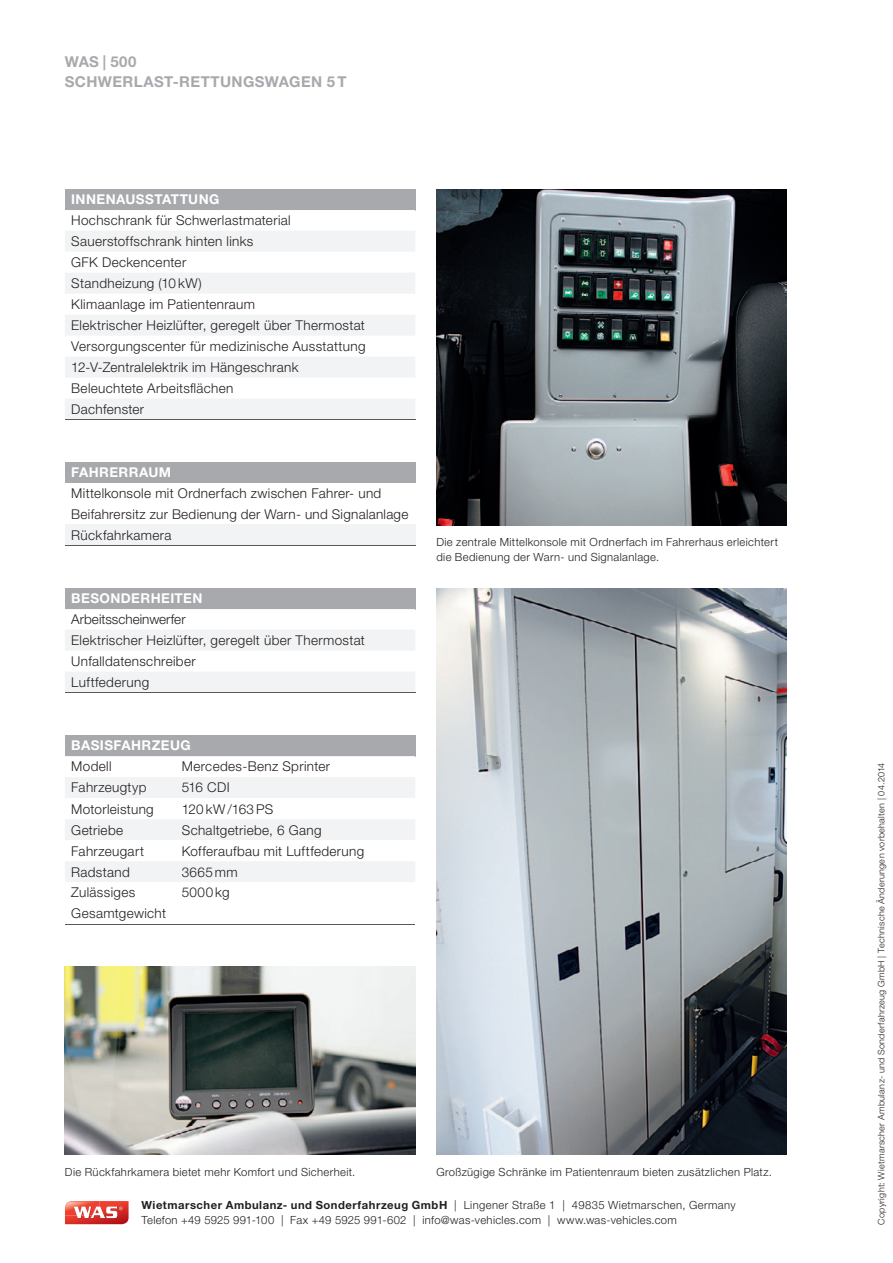
<style>
.page{position:relative;width:893px;height:1263px;background:#fff}
.page>*{position:absolute;margin:0;border:0;box-sizing:border-box;transform-origin:0 0}
.t1{font:700 15px/19.5px "Helvetica Neue LT Pro";letter-spacing:.025em;color:#a8a9ad}
.t2{font:300 13.5px/21px "Helvetica Neue LT Pro";letter-spacing:.025em;color:#231f20}
.t3{font:700 13.5px "Helvetica Neue LT Pro";letter-spacing:.03em;color:#fff}
.t4{font:300 11.25px/15px "Helvetica Neue LT Pro";letter-spacing:.03em;color:#231f20}
.t5{font:300 9px "Helvetica Neue LT Pro";letter-spacing:.035em;color:#231f20}
.s1{font-weight:700}
</style>
<div class="page">
<img style="left:436px;top:189px;width:351px;height:336px">
<img style="left:436px;top:588px;width:351px;height:567px">
<img style="left:65px;top:966px;width:350px;height:189px">
<svg style="left:65px;top:1201px;width:64px;height:23px"></svg>
<div style="left:65px;top:462px;width:350px;height:21px;background:#a8a9ad"></div>
<div style="left:65px;top:525px;width:350px;height:21px;background:#f2f3f4"></div>
<hr style="left:65px;top:545px;width:350px;height:1px;background:#57585a">
<div style="left:65px;top:588px;width:350px;height:21px;background:#a8a9ad"></div>
<svg style="left:65px;top:630px;width:350px;height:62px"></svg>
<hr style="left:65px;top:692px;width:350px;height:1px;background:#57585a">
<div style="left:65px;top:735px;width:350px;height:21px;background:#a8a9ad"></div>
<svg style="left:65px;top:756px;width:350px;height:126px"></svg>
<hr style="left:65px;top:924px;width:110px;height:1px;background:#57585a">
<hr style="left:175px;top:924px;width:240px;height:1px;background:#57585a">
<div style="left:65px;top:189px;width:350px;height:21px;background:#a8a9ad"></div>
<svg style="left:65px;top:231px;width:350px;height:188px;fill:#f2f3f4"></svg>
<hr style="left:65px;top:419px;width:350px;height:1px;background:#57585a">
<p class="t1" style="left:65px;top:52px;width:283px">WAS | 500<br>SCHWERLAST-RETTUNGSWAGEN 5 T</p>
<p class="t3" style="left:71px;top:191px;width:150px">INNENAUSSTATTUNG</p>
<p class="t2" style="left:71px;top:210px;width:296px">Hochschrank für Schwerlastmaterial<br>Sauerstoffschrank hinten links<br>GFK Deckencenter<br>Standheizung (10 kW)<br>Klimaanlage im Patientenraum<br>Elektrischer Heizlüfter, geregelt über Thermostat<br>Versorgungscenter für medizinische Ausstattung<br>12-V-Zentralelektrik im Hängeschrank<br>Beleuchtete Arbeitsflächen<br>Dachfenster</p>
<p class="t3" style="left:71px;top:464px;width:101px">FAHRERRAUM</p>
<p class="t2" style="left:71px;top:483px;width:339px">Mittelkonsole mit Ordnerfach zwischen Fahrer- und<br>Beifahrersitz zur Bedienung der Warn- und Signalanlage<br>Rückfahrkamera</p>
<p class="t3" style="left:71px;top:590px;width:133px">BESONDERHEITEN</p>
<p class="t2" style="left:71px;top:609px;width:295px">Arbeitsscheinwerfer<br>Elektrischer Heizlüfter, geregelt über Thermostat<br>Unfalldatenschreiber<br>Luftfederung</p>
<p class="t3" style="left:71px;top:737px;width:121px">BASISFAHRZEUG</p>
<p class="t2" style="left:71px;top:756px;width:42px">Modell</p>
<p class="t2" style="left:182px;top:756px;width:150px">Mercedes-Benz Sprinter</p>
<p class="t2" style="left:71px;top:777px;width:77px">Fahrzeugtyp</p>
<p class="t2" style="left:182px;top:777px;width:49px">516 CDI</p>
<p class="t2" style="left:71px;top:798px;width:84px">Motorleistung</p>
<p class="t2" style="left:182px;top:798px;width:93px">120 kW /163 PS</p>
<p class="t2" style="left:71px;top:819px;width:53px">Getriebe</p>
<p class="t2" style="left:182px;top:819px;width:141px">Schaltgetriebe, 6 Gang</p>
<p class="t2" style="left:71px;top:840px;width:74px">Fahrzeugart</p>
<p class="t2" style="left:182px;top:840px;width:184px">Kofferaufbau mit Luftfederung</p>
<p class="t2" style="left:71px;top:861px;width:60px">Radstand</p>
<p class="t2" style="left:182px;top:861px;width:57px">3665 mm</p>
<p class="t2" style="left:71px;top:882px;width:96px">Zulässiges<br>Gesamtgewicht</p>
<p class="t2" style="left:182px;top:882px;width:49px">5000 kg</p>
<p class="t4" style="left:436px;top:534px;width:343px">Die zentrale Mittelkonsole mit Ordnerfach im Fahrerhaus erleichtert die Bedienung der Warn- und Signalanlage.</p>
<p class="t4" style="left:65px;top:1164px;width:292px">Die Rückfahrkamera bietet mehr Komfort und Sicherheit.</p>
<p class="t4" style="left:436px;top:1164px;width:337px">Großzügige Schränke im Patientenraum bieten zusätzlichen Platz.</p>
<p class="t4" style="left:141px;top:1197px;width:596px"><span class="s1">Wietmarscher Ambulanz- und Sonderfahrzeug GmbH</span> | Lingener Straße 1 | 49835 Wietmarschen, Germany<br>Telefon +49 5925 991-100 | Fax +49 5925 991-602 | info@was-vehicles.com | www.was-vehicles.com</p>
<p class="t5" style="left:876px;top:1225px;width:463px;rotate:-90deg">Copyright: Wietmarscher Ambulanz- und Sonderfahrzeug GmbH | Technische Änderungen vorbehalten | 04.2014</p>
</div>
